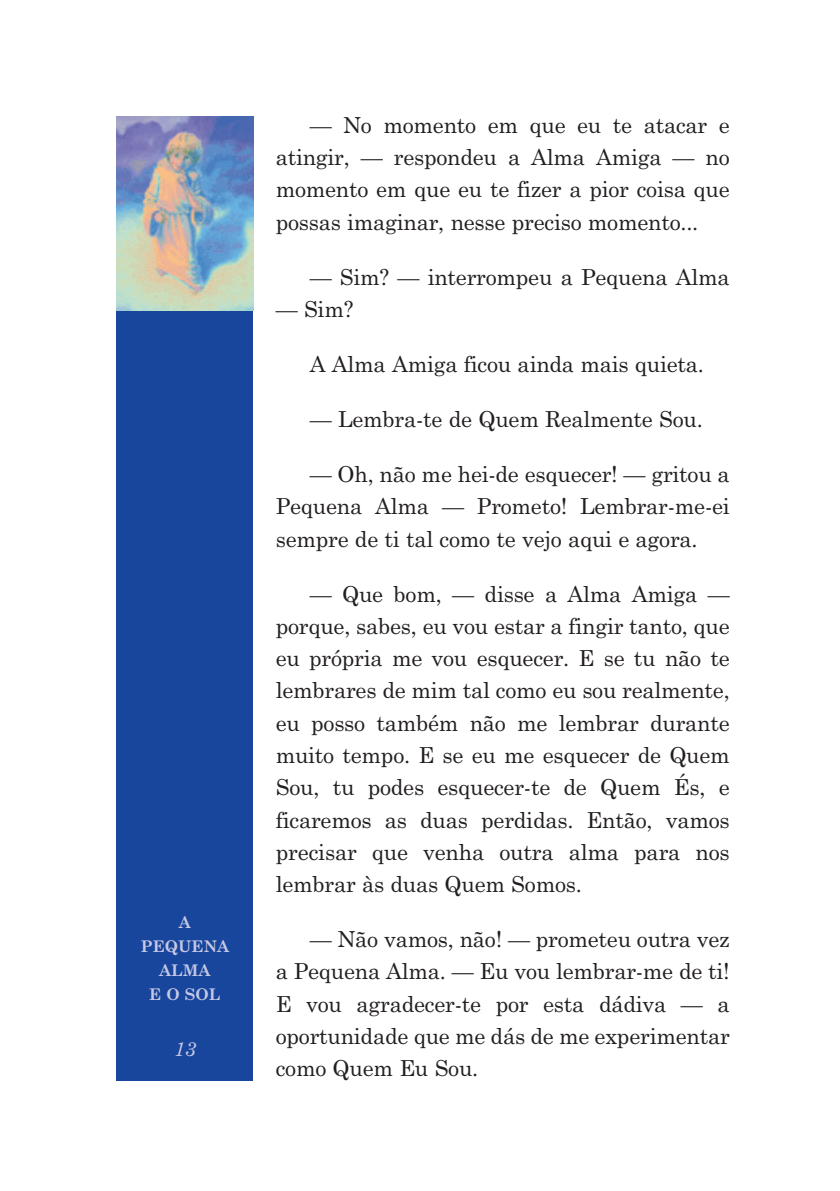
<style>
.page{position:relative;width:840px;height:1191px;background:#fff}
.page>*{position:absolute;margin:0;border:0;box-sizing:border-box;transform-origin:0 0}
.t1{font:22px/32.2px "Century Schoolbook";letter-spacing:-.01em;color:#231f20;text-align:justify}
.t2{font:italic 20px "Century Schoolbook";color:#c7c9e5}
.t3{font:700 16px/24px "Century Schoolbook";color:#c7c9e5;text-align:center}
</style>
<div class="page">
<svg style="left:116px;top:116px;width:138px;height:965px;background:#325aa2"></svg>
<p class="t3" style="left:140px;top:911px;width:90px">A<br>PEQUENA<br>ALMA<br>E O SOL</p>
<p class="t2" style="left:174px;top:1041px;width:24px">13</p>
<p class="t1" style="left:275px;top:111px;width:455px;text-indent:34px">— No momento em que eu te atacar e atingir, — respondeu a Alma Amiga — no momento em que eu te fizer a pior coisa que possas imaginar, nesse preciso momento...</p>
<p class="t1" style="left:309px;top:263px;width:421px">— Sim? — interrompeu a Pequena Alma</p>
<p class="t1" style="left:275px;top:295px;width:79px">— Sim?</p>
<p class="t1" style="left:309px;top:350px;width:395px">A Alma Amiga ficou ainda mais quieta.</p>
<p class="t1" style="left:309px;top:405px;width:394px">— Lembra-te de Quem Realmente Sou.</p>
<p class="t1" style="left:275px;top:460px;width:455px;text-indent:34px">— Oh, não me hei-de esquecer! — gritou a Pequena Alma — Prometo! Lembrar-me-ei sempre de ti tal como te vejo aqui e agora.</p>
<p class="t1" style="left:275px;top:579px;width:455px;text-indent:34px">— Que bom, — disse a Alma Amiga — porque, sabes, eu vou estar a fingir tanto, que eu própria me vou esquecer. E se tu não te lembrares de mim tal como eu sou realmente, eu posso também não me lembrar durante muito tempo. E se eu me esquecer de Quem Sou, tu podes esquecer-te de Quem És, e ficaremos as duas perdidas. Então, vamos precisar que venha outra alma para nos lembrar às duas Quem Somos.</p>
<p class="t1" style="left:275px;top:925px;width:455px;text-indent:34px">— Não vamos, não! — prometeu outra vez a Pequena Alma. — Eu vou lembrar-me de ti!<br>E vou agradecer-te por esta dádiva — a oportunidade que me dás de me experimentar como Quem Eu Sou.</p>
</div>
